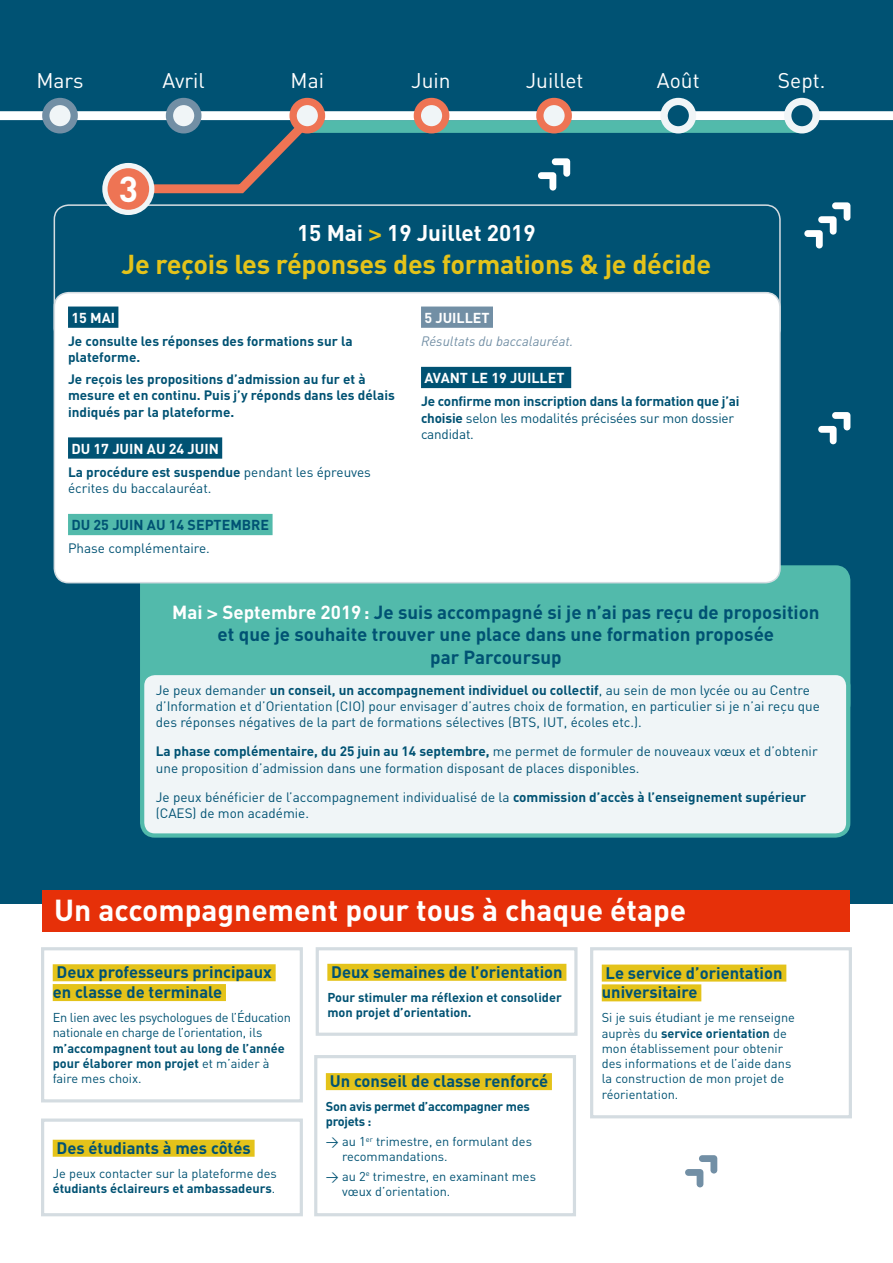
<style>
.page{position:relative;width:893px;height:1263px;background:#fff}
.page>*{position:absolute;margin:0;border:0;box-sizing:border-box;transform-origin:0 0}
.t1{font:700 35.55px "DIN";color:#fff}
.t2{font:700 30px "DIN";color:#fff}
.t3{font:700 27px "DIN";letter-spacing:-.01em;color:#e4c31a}
.t4{font:700 22.5px "DIN";color:#fff}
.t5{font:21px "DIN";color:#fff}
.t6{font:700 18.75px/22.5px "DIN";color:#005273;text-align:center}
.t7{font:700 16.5px/19.8px "DIN";color:#005273}
.t8{font:700 14.25px "DIN";color:#fff}
.t9{font:700 14.25px "DIN";color:#005273}
.t10{font:13.5px/16.2px "DIN";color:#005273}
.t11{font:700 13.5px/16.2px "DIN";color:#005273}
.t12{font:italic 13.5px "DIN";color:#728fa5}
.t13{font:12.75px/15.3px "DIN";color:#005273}
.t14{font:700 12.75px/15.3px "DIN";color:#005273}
.t15{font:12.75px/15.3px "DIN";letter-spacing:-.02em;color:#005273}
.t16{font:700 12.75px/15.3px "DIN";letter-spacing:-.02em;color:#005273}
.s1{font-family:"Helvetica Neue LT Std";color:#e4c31a}
.s2{font-weight:700}
.s3{font-weight:400}
.s4{color:#fff}
.s5{font-family:"Helvetica Neue LT Std";color:#fff}
</style>
<div class="page">
<div style="left:0;top:0;width:893px;height:903px;background:#005273"></div>
<div style="left:142px;top:567px;width:706px;height:149px;background:#52baab;border-radius:13px"></div>
<div style="left:142px;top:673px;width:706px;height:162px;background:#f0f5f7;border-radius:13px"></div>
<div style="left:140px;top:671px;width:710px;height:167px;border:4px solid #52baab;border-radius:13px"></div>
<svg style="left:120px;top:103px;width:205px;height:94px"></svg>
<svg style="left:538px;top:158px;width:32px;height:33px"></svg>
<div style="left:54px;top:204px;width:727px;height:139px;border:2px solid #d4dce1;border-radius:14px"></div>
<div style="left:54px;top:293px;width:726px;height:290px;background:#fff;border-radius:14px"></div>
<div style="left:54px;top:292px;width:727px;height:291px;border:2px solid #d4dce1;border-radius:14px"></div>
<div style="left:68px;top:307px;width:50px;height:21px;background:#005273"></div>
<div style="left:68px;top:437px;width:154px;height:22px;background:#005273"></div>
<div style="left:68px;top:514px;width:205px;height:21px;background:#52baab"></div>
<div style="left:421px;top:307px;width:72px;height:21px;background:#728fa5"></div>
<div style="left:421px;top:367px;width:150px;height:21px;background:#005273"></div>
<svg style="left:804px;top:202px;width:46px;height:46px"></svg>
<svg style="left:818px;top:412px;width:32px;height:32px"></svg>
<div style="left:105px;top:166px;width:47px;height:46px;background:#ee7454;border-radius:50%"></div>
<div style="left:102px;top:163px;width:52px;height:52px;border:5px solid #f0f5f7;border-radius:50%"></div>
<div style="left:307px;top:120px;width:495px;height:13px;background:#52baab"></div>
<div style="left:0;top:111px;width:893px;height:9px;background:#fff"></div>
<svg style="left:46px;top:101px;width:28px;height:29px"></svg>
<div style="left:42px;top:98px;width:36px;height:35px;border:7px solid #728fa5;border-radius:50%"></div>
<svg style="left:293px;top:101px;width:28px;height:29px"></svg>
<div style="left:289px;top:98px;width:36px;height:35px;border:7px solid #ee7454;border-radius:50%"></div>
<svg style="left:664px;top:101px;width:28px;height:29px"></svg>
<div style="left:660px;top:98px;width:36px;height:35px;border:7px solid #f0f5f7;border-radius:50%"></div>
<div style="left:169px;top:101px;width:29px;height:29px;background:#f0f5f7;border-radius:50%"></div>
<div style="left:166px;top:98px;width:35px;height:35px;border:7px solid #728fa5;border-radius:50%"></div>
<svg style="left:788px;top:101px;width:28px;height:29px"></svg>
<div style="left:784px;top:98px;width:36px;height:35px;border:7px solid #f0f5f7;border-radius:50%"></div>
<div style="left:417px;top:101px;width:29px;height:29px;background:#f0f5f7;border-radius:50%"></div>
<div style="left:414px;top:98px;width:35px;height:35px;border:7px solid #ee7454;border-radius:50%"></div>
<svg style="left:540px;top:101px;width:28px;height:29px"></svg>
<div style="left:536px;top:98px;width:36px;height:35px;border:7px solid #ee7454;border-radius:50%"></div>
<div style="left:43px;top:890px;width:807px;height:41px;background:#e63009"></div>
<div style="left:53px;top:964px;width:223px;height:17px;background:#e4c31a"></div>
<div style="left:53px;top:984px;width:173px;height:17px;background:#e4c31a"></div>
<div style="left:41px;top:947px;width:262px;height:155px;border:3px solid #d4dce1"></div>
<div style="left:326px;top:1073px;width:226px;height:17px;background:#e4c31a"></div>
<div style="left:314px;top:1055px;width:262px;height:161px;border:3px solid #d4dce1"></div>
<svg style="left:685px;top:1155px;width:32px;height:32px"></svg>
<div style="left:327px;top:964px;width:239px;height:17px;background:#e4c31a"></div>
<div style="left:316px;top:947px;width:261px;height:89px;border:3px solid #d4dce1"></div>
<div style="left:53px;top:1140px;width:202px;height:17px;background:#e4c31a"></div>
<div style="left:41px;top:1118px;width:262px;height:98px;border:3px solid #d4dce1"></div>
<div style="left:602px;top:964px;width:184px;height:17px;background:#e4c31a"></div>
<div style="left:602px;top:984px;width:99px;height:17px;background:#e4c31a"></div>
<div style="left:590px;top:947px;width:262px;height:171px;border:3px solid #d4dce1"></div>
<h3 class="t5" style="left:36px;top:67px;width:49px">Mars</h3>
<h3 class="t5" style="left:163px;top:67px;width:44px">Avril</h3>
<h3 class="t5" style="left:291px;top:67px;width:35px">Mai</h3>
<h3 class="t5" style="left:411px;top:67px;width:41px">Juin</h3>
<h3 class="t5" style="left:526px;top:67px;width:59px">Juillet</h3>
<h3 class="t5" style="left:657px;top:67px;width:44px">Août</h3>
<h3 class="t5" style="left:778px;top:67px;width:49px">Sept.</h3>
<h1 class="t1" style="left:119px;top:166px;width:21px">3</h1>
<h3 class="t4" style="left:297px;top:218px;width:240px">15 Mai <span class="s1">&gt;</span> 19 Juillet 2019</h3>
<h3 class="t3" style="left:122px;top:246px;width:591px">Je reçois les réponses des formations &amp; je décide</h3>
<p class="t8" style="left:71px;top:308px;width:45px">15 MAI</p>
<p class="t11" style="left:68px;top:332px;width:286px">Je consulte les réponses des formations sur la plateforme.</p>
<p class="t11" style="left:68px;top:371px;width:328px">Je reçois les propositions d’admission au fur et à mesure et en continu. Puis j’y réponds dans les délais indiqués par la plateforme.</p>
<p class="t8" style="left:71px;top:439px;width:149px">DU 17 JUIN AU 24 JUIN</p>
<p class="t10" style="left:68px;top:464px;width:304px"><span class="s2">La procédure est suspendue</span> pendant les épreuves écrites du baccalauréat.</p>
<p class="t9" style="left:71px;top:516px;width:199px">DU 25 JUIN AU 14 SEPTEMBRE</p>
<p class="t10" style="left:68px;top:540px;width:143px">Phase complémentaire.</p>
<p class="t8" style="left:424px;top:308px;width:67px">5 JUILLET</p>
<p class="t12" style="left:421px;top:333px;width:154px">Résultats du baccalauréat.</p>
<p class="t8" style="left:424px;top:368px;width:142px">AVANT LE 19 JUILLET</p>
<p class="t11" style="left:421px;top:393px;width:320px">Je confirme mon inscription dans la formation que j’ai choisie <span class="s3">selon les modalités précisées sur mon dossier candidat.</span></p>
<h3 class="t6" style="left:172px;top:600px;width:649px"><span class="s4">Mai</span> <span class="s5">&gt;</span> <span class="s4">Septembre 2019:</span> Je suis accompagné si je n’ai pas reçu de proposition et que je souhaite trouver une place dans une formation proposée<br>par Parcoursup</h3>
<p class="t10" style="left:156px;top:682px;width:666px">Je peux demander <span class="s2">un conseil, un accompagnement individuel ou collectif</span>, au sein de mon lycée ou au Centre d’Information et d’Orientation (CIO) pour envisager d’autres choix de formation, en particulier si je n’ai reçu que des réponses négatives de la part de formations sélectives (BTS, IUT, écoles etc.).</p>
<p class="t10" style="left:156px;top:743px;width:663px"><span class="s2">La phase complémentaire, du 25 juin au 14 septembre,</span> me permet de formuler de nouveaux vœux et d’obtenir une proposition d’admission dans une formation disposant de places disponibles.</p>
<p class="t10" style="left:156px;top:788px;width:652px">Je peux bénéficier de l’accompagnement individualisé de la <span class="s2">commission d’accès à l’enseignement supérieur </span>(CAES) de mon académie.</p>
<h2 class="t2" style="left:54px;top:891px;width:633px">Un accompagnement pour tous à chaque étape</h2>
<p class="t7" style="left:53px;top:962px;width:221px">Deux professeurs principaux en classe de terminale</p>
<p class="t15" style="left:53px;top:1009px;width:240px">En lien avec les psychologues de l’Éducation nationale en charge de l’orientation, ils</p>
<p class="t14" style="left:53px;top:1040px;width:234px">m’accompagnent tout au long de l’année pour élaborer mon projet <span class="s3">et m’aider à faire mes choix.</span></p>
<p class="t7" style="left:331px;top:961px;width:233px">Deux semaines de l’orientation</p>
<p class="t14" style="left:327px;top:989px;width:236px">Pour stimuler ma réflexion et consolider mon projet d’orientation.</p>
<p class="t7" style="left:602px;top:962px;width:182px">Le service d’orientation universitaire</p>
<p class="t13" style="left:602px;top:1010px;width:195px">Si je suis étudiant je me renseigne auprès du <span class="s2">service orientation</span> de mon établissement pour obtenir des informations et de l’aide dans la construction de mon projet de réorientation.</p>
<p class="t7" style="left:330px;top:1070px;width:220px">Un conseil de classe renforcé</p>
<p class="t16" style="left:326px;top:1098px;width:205px">Son avis permet d’accompagner mes projets :</p>
<p class="t13" style="left:342px;top:1133px;width:191px;text-indent:-16px">&gt; au 1<sup>er</sup> trimestre, en formulant des recommandations.</p>
<p class="t13" style="left:342px;top:1168px;width:195px;text-indent:-16px">&gt; au 2<sup>e</sup> trimestre, en examinant mes vœux d’orientation.</p>
<p class="t7" style="left:57px;top:1137px;width:196px">Des étudiants à mes côtés</p>
<p class="t13" style="left:53px;top:1165px;width:226px">Je peux contacter sur la plateforme des <span class="s2">étudiants éclaireurs et ambassadeurs</span>.</p>
</div>
